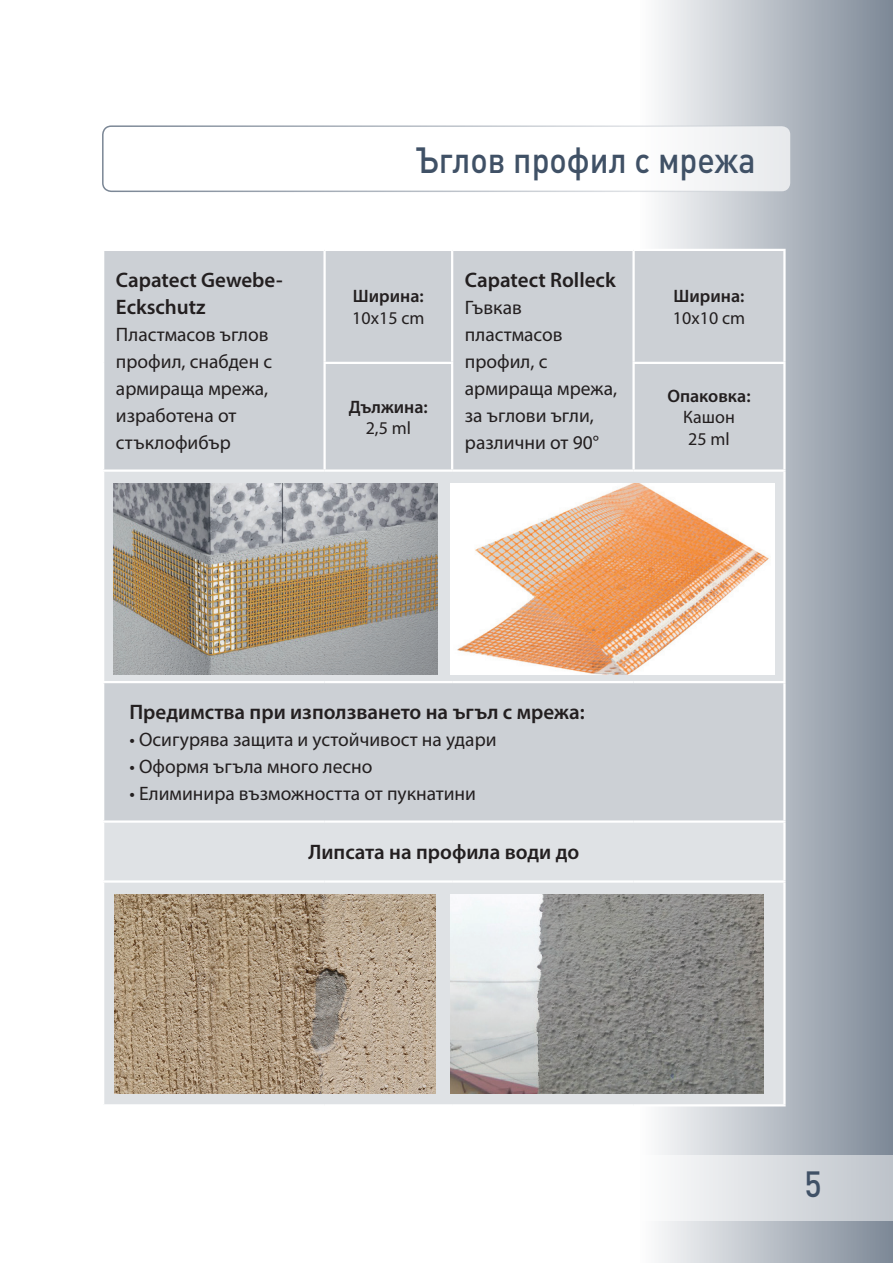
<style>
.page{position:relative;width:893px;height:1263px;background:#fff}
.page>*{position:absolute;margin:0;border:0;box-sizing:border-box;transform-origin:0 0}
.t1{font:500 36px "DIN Pro";color:#405166;scale:.9 1}
.t2{font:600 21px/27px "Myriad Pro";color:#231f20}
.t3{font:19.5px/27px "Myriad Pro";color:#231f20}
.t4{font:600 18px "Myriad Pro";color:#231f20}
.t5{font:18px/21.6px "Myriad Pro";color:#231f20}
</style>
<div class="page">
<div style="left:640px;top:0;width:253px;height:1263px;background:linear-gradient(to right,#fdfdfe,#7c8896)"></div>
<svg style="left:640px;top:1155px;width:253px;height:65px"></svg>
<div style="left:103px;top:126px;width:687px;height:65px;background:#fff;border-radius:9px"></div>
<div style="left:102px;top:125px;width:689px;height:67px;border:2px solid #405166;border-radius:9px"></div>
<div style="left:104px;top:251px;width:679px;height:218px;background:#ccd0d5"></div>
<svg style="left:104px;top:472px;width:679px;height:632px;background:#d4d7db"></svg>
<hr style="left:783px;top:472px;width:3px;height:209px;background:#fff">
<hr style="left:102px;top:681px;width:223px;height:2px;background:#fff">
<hr style="left:325px;top:681px;width:127px;height:2px;background:#fff">
<hr style="left:452px;top:681px;width:182px;height:2px;background:#fff">
<hr style="left:634px;top:681px;width:152px;height:2px;background:#fff">
<hr style="left:783px;top:683px;width:3px;height:137px;background:#fff">
<hr style="left:102px;top:820px;width:223px;height:3px;background:#fff">
<hr style="left:325px;top:820px;width:127px;height:3px;background:#fff">
<hr style="left:452px;top:820px;width:182px;height:3px;background:#fff">
<hr style="left:634px;top:820px;width:152px;height:3px;background:#fff">
<hr style="left:783px;top:823px;width:3px;height:57px;background:#fff">
<hr style="left:102px;top:880px;width:223px;height:3px;background:#fff">
<hr style="left:325px;top:880px;width:127px;height:3px;background:#fff">
<hr style="left:452px;top:880px;width:182px;height:3px;background:#fff">
<hr style="left:634px;top:880px;width:152px;height:3px;background:#fff">
<hr style="left:783px;top:883px;width:3px;height:221px;background:#fff">
<hr style="left:634px;top:1104px;width:152px;height:2px;background:#fff">
<hr style="left:634px;top:249px;width:152px;height:2px;background:#fff">
<hr style="left:632px;top:362px;width:154px;height:2px;background:#fff">
<hr style="left:634px;top:469px;width:152px;height:3px;background:#fff">
<hr style="left:323px;top:251px;width:3px;height:111px;background:#fff">
<hr style="left:451px;top:251px;width:2px;height:111px;background:#fff">
<hr style="left:632px;top:251px;width:3px;height:111px;background:#fff">
<hr style="left:783px;top:251px;width:3px;height:111px;background:#fff">
<hr style="left:632px;top:364px;width:3px;height:105px;background:#fff">
<hr style="left:783px;top:364px;width:3px;height:105px;background:#fff">
<hr style="left:323px;top:362px;width:130px;height:2px;background:#fff">
<hr style="left:323px;top:364px;width:3px;height:105px;background:#fff">
<hr style="left:451px;top:364px;width:2px;height:105px;background:#fff">
<img style="left:114px;top:483px;width:323px;height:191px">
<img style="left:115px;top:895px;width:320px;height:198px">
<img style="left:450px;top:483px;width:324px;height:191px">
<img style="left:450px;top:895px;width:314px;height:198px">
<p class="t2" style="left:116px;top:266px;width:168px">Capatect Gewebe-<br>Eckschutz</p>
<p class="t3" style="left:116px;top:321px;width:158px">Пластмасов ъглов профил, снабден с армираща мрежа, изработена от стъклофибър</p>
<h1 class="t1" style="left:415px;top:135px;width:379px">Ъглов профил с мрежа</h1>
<p class="t4" style="left:353px;top:285px;width:72px">Ширина:</p>
<p class="t5" style="left:352px;top:307px;width:74px">10x15 cm</p>
<p class="t4" style="left:349px;top:395px;width:80px">Дължина:</p>
<p class="t5" style="left:366px;top:417px;width:47px">2,5 ml</p>
<p class="t2" style="left:465px;top:266px;width:152px">Capatect Rolleck</p>
<p class="t3" style="left:465px;top:294px;width:154px">Гъвкав пластмасов профил, с армираща мрежа, за ъглови ъгли, различни от 90°</p>
<p class="t4" style="left:674px;top:285px;width:72px">Ширина:</p>
<p class="t5" style="left:673px;top:307px;width:74px">10x10 cm</p>
<p class="t4" style="left:667px;top:384px;width:85px">Опаковка:</p>
<p class="t5" style="left:683px;top:406px;width:53px">Кашон<br>25 ml</p>
<p class="t2" style="left:129px;top:698px;width:457px">Предимства при използването на ъгъл с мрежа:</p>
<p class="t3" style="left:129px;top:726px;width:369px">• Осигурява защита и устойчивост на удари</p>
<p class="t3" style="left:129px;top:753px;width:245px">• Оформя ъгъла много лесно</p>
<p class="t3" style="left:129px;top:780px;width:348px">• Елиминира възможността от пукнатини</p>
<p class="t2" style="left:308px;top:838px;width:272px">Липсата на профила води до</p>
<h1 class="t1" style="left:805px;top:1159px;width:21px">5</h1>
</div>
